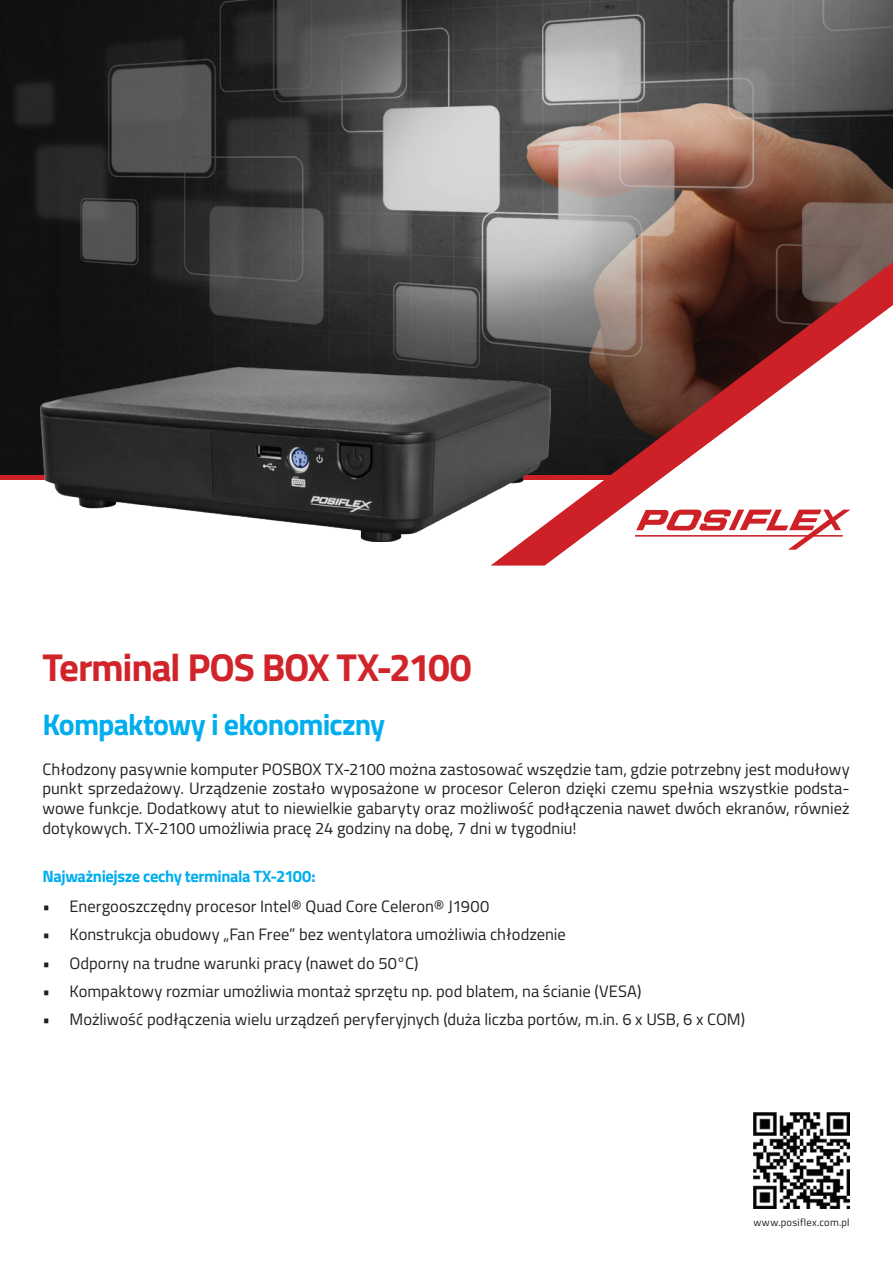
<style>
.page{position:relative;width:893px;height:1263px;background:#fff}
.page>*{position:absolute;margin:0;border:0;box-sizing:border-box;transform-origin:0 0}
.t1{font:700 39px "Titillium Web";letter-spacing:-.035em;color:#d1232a}
.t2{font:700 30px "Titillium Web";letter-spacing:-.03em;color:#00aeef}
.t3{font:16.5px/19.8px "Titillium Web";color:#231f20;text-align:justify}
.t4{font:700 16.5px "Titillium Web";letter-spacing:-.025em;color:#00aeef}
.t5{font:10.5px "Titillium Web";letter-spacing:.025em;color:#231f20}
</style>
<div class="page">
<img style="left:753px;top:1112px;width:97px;height:97px">
<img style="left:0;top:0;width:893px;height:475px">
<svg style="left:491px;top:262px;width:402px;height:304px"></svg>
<hr style="left:0;top:475px;width:627px;height:4px;background:#cd2027">
<img style="left:40px;top:368px;width:511px;height:173px">
<h1 class="t1" style="left:43px;top:637px;width:431px">Terminal POS BOX TX-2100</h1>
<h2 class="t2" style="left:43px;top:702px;width:344px">Kompaktowy i ekonomiczny</h2>
<p class="t3" style="left:43px;top:758px;width:809px">Chłodzony pasywnie komputer POSBOX TX-2100 można zastosować wszędzie tam, gdzie potrzebny jest modułowy punkt sprzedażowy. Urządzenie zostało wyposażone w procesor Celeron dzięki czemu spełnia wszystkie podsta&shy;wowe funkcje. Dodatkowy atut to niewielkie gabaryty oraz możliwość podłączenia nawet dwóch ekranów, również dotykowych. TX-2100 umożliwia pracę 24 godziny na dobę, 7 dni w tygodniu!</p>
<p class="t4" style="left:43px;top:864px;width:275px">Najważniejsze cechy terminala TX-2100:</p>
<p class="t3" style="left:43px;top:896px;width:448px">• Energooszczędny procesor Intel® Quad Core Celeron® J1900</p>
<p class="t3" style="left:43px;top:924px;width:525px">• Konstrukcja obudowy „Fan Free” bez wentylatora umożliwia chłodzenie</p>
<p class="t3" style="left:43px;top:952px;width:378px">• Odporny na trudne warunki pracy (nawet do 50°C)</p>
<p class="t3" style="left:43px;top:980px;width:600px">• Kompaktowy rozmiar umożliwia montaż sprzętu np. pod blatem, na ścianie (VESA)</p>
<p class="t3" style="left:43px;top:1009px;width:704px">• Możliwość podłączenia wielu urządzeń peryferyjnych (duża liczba portów, m.in. 6 x USB, 6 x COM)</p>
<p class="t5" style="left:753px;top:1215px;width:98px">www.posiflex.com.pl</p>
</div>
